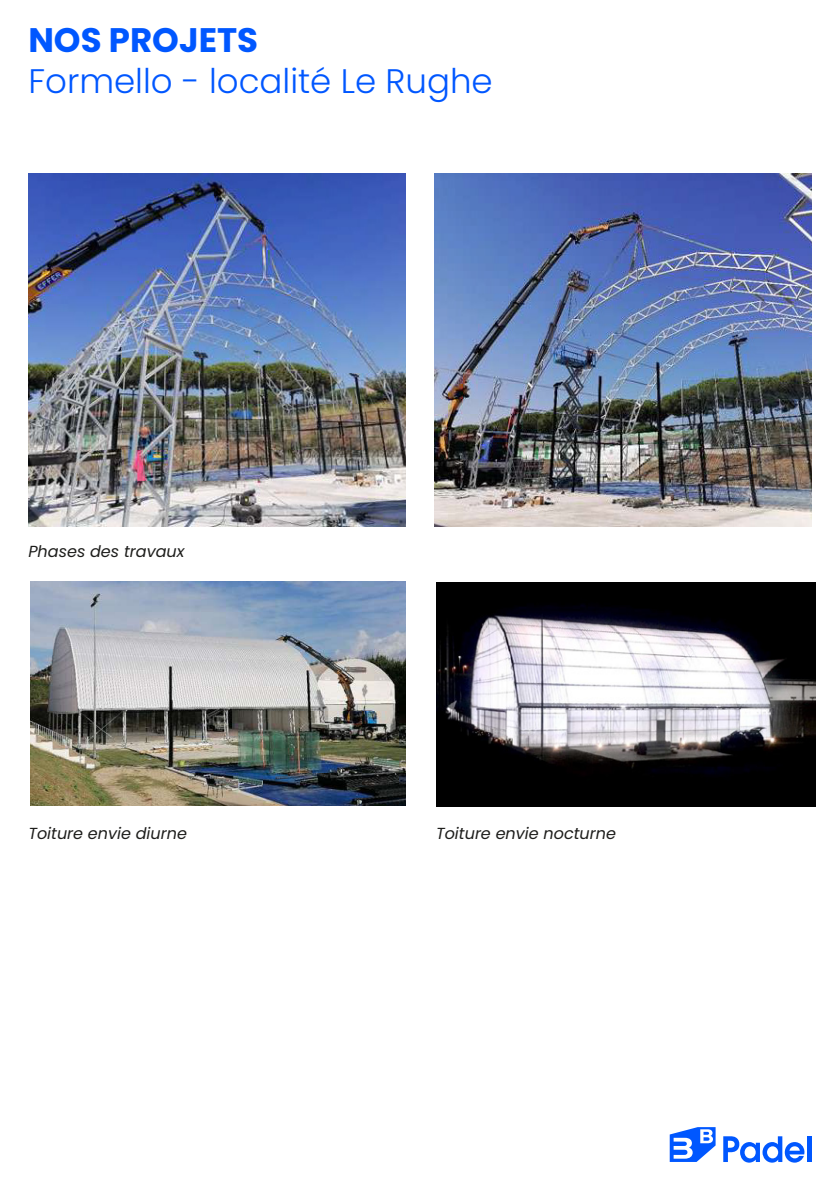
<style>
.page{position:relative;width:840px;height:1191px;background:#fff}
.page>*{position:absolute;margin:0;border:0;box-sizing:border-box;transform-origin:0 0}
.t1{font:300 34px "Poppins";color:#0057ff}
.t2{font:700 34px "Poppins";color:#0057ff}
.t3{font:italic 16px "Poppins";color:#1d1d1b}
</style>
<div class="page">
<img style="left:434px;top:174px;width:377px;height:352px">
<img style="left:436px;top:582px;width:378px;height:224px">
<img style="left:28px;top:174px;width:377px;height:352px">
<img style="left:30px;top:581px;width:375px;height:224px">
<svg style="left:723px;top:1136px;width:81px;height:26px"></svg>
<div style="left:806px;top:1136px;width:5px;height:26px;background:#0057ff"></div>
<svg style="left:669px;top:1127px;width:46px;height:35px"></svg>
<h1 class="t2" style="left:28px;top:21px;width:231px">NOS PROJETS</h1>
<h1 class="t1" style="left:28px;top:61px;width:465px">Formello - localité Le Rughe</h1>
<p class="t3" style="left:28px;top:542px;width:157px">Phases des travaux</p>
<p class="t3" style="left:28px;top:824px;width:160px">Toiture envie diurne</p>
<p class="t3" style="left:436px;top:824px;width:181px">Toiture envie nocturne</p>
</div>
